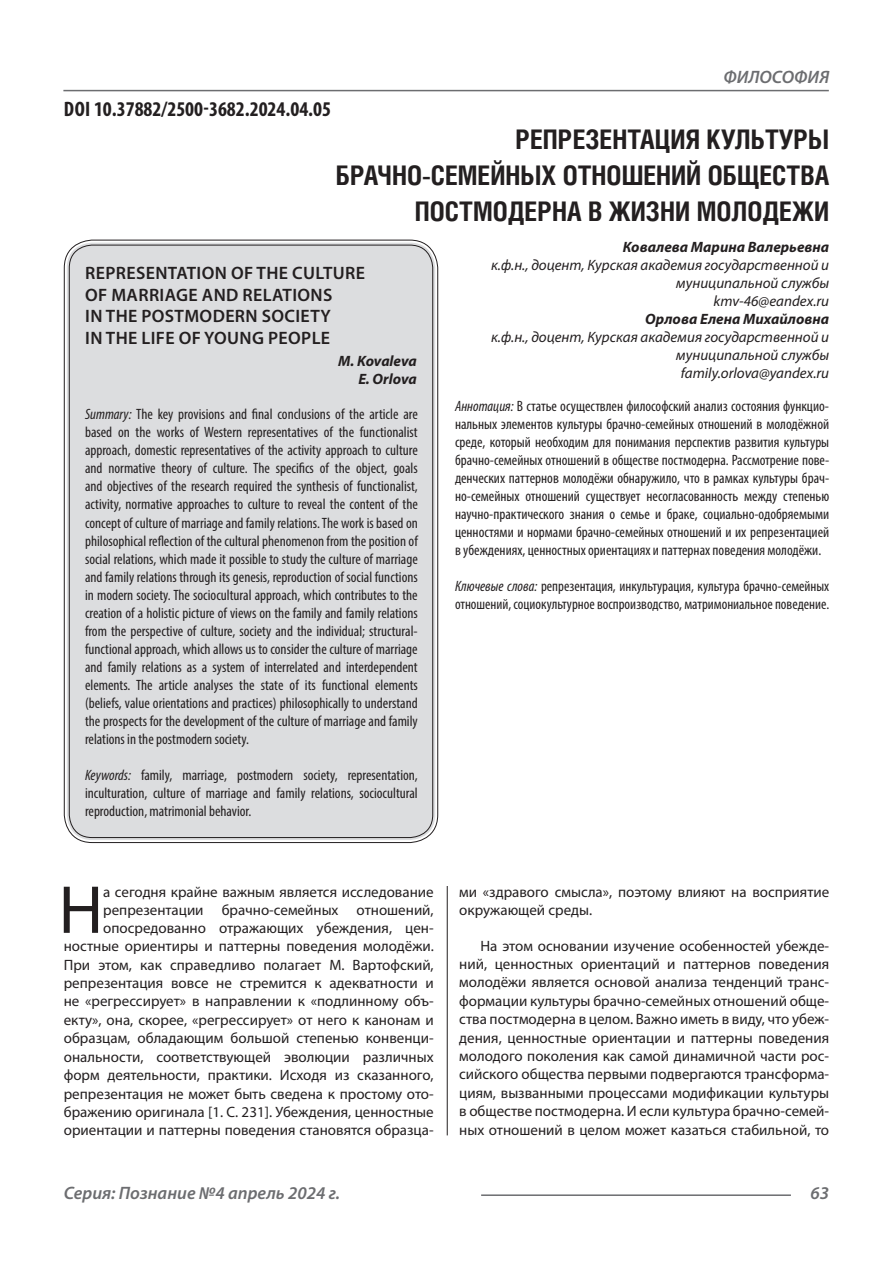
<style>
.page{position:relative;width:893px;height:1263px;background:#fff}
.page>*{position:absolute;margin:0;border:0;box-sizing:border-box;transform-origin:0 0}
.Статья_текст_первый{font:68.4px "Myriad Pro";color:#231f20}
.Статья_название{font:700 27px "Helios Cond C";color:#231f20}
.ДОИ{font:700 condensed 21px "Myriad Pro";color:#231f20}
.Статья_название_англ{font:600 18px "Myriad Pro";letter-spacing:.02em;color:#231f20}
.t1{font:italic 600 18px "Myriad Pro";color:#6c6d70}
.Статья_аннотация_анг{font:condensed 15px/18px "Myriad Pro";color:#231f20;text-align:justify}
.Статья_аннотация_тек{font:condensed 15px/18px "Myriad Pro";color:#231f20;text-align:justify}
.Статья_текст_первый-2{font:15px/18.3px "Myriad Pro";color:#231f20;text-align:right}
.Статья_текст{font:15px/18.5px "Myriad Pro";color:#231f20;text-align:justify}
.Статья_автор_инфо{font:italic 15px/18px "Myriad Pro";color:#231f20;text-align:right}
.Статья_автор_фио_рус{font:italic 700 15px "Myriad Pro";color:#231f20}
.Статья_автор_англ{font:italic 700 15px "Myriad Pro";letter-spacing:-.01em;color:#231f20}
.s1{font-style:italic}
</style>
<div class="page">
<hr style="left:447px;top:128px;width:1px;height:1007px;background:#231f20">
<hr style="left:63px;top:90px;width:766px;height:1px;background:#6c6d70">
<hr style="left:481px;top:1194px;width:310px;height:2px;background:#6c6d70">
<div style="left:441px;top:126px;width:10px;height:759px;background:#fff"></div>
<div style="left:67px;top:243px;width:368px;height:597px;background:#dcdddf;border-radius:26px"></div>
<p class="ДОИ" style="left:64px;top:96px;width:269px">DOI 10.37882/2500-3682.2024.04.05</p>
<p class="t1" style="left:723px;top:66px;width:107px">ФИЛОСОФИЯ</p>
<p class="Статья_название" style="left:516px;top:124px;width:315px">РЕПРЕЗЕНТАЦИЯ КУЛЬТУРЫ</p>
<p class="Статья_название" style="left:336px;top:160px;width:495px">БРАЧНО-СЕМЕЙНЫХ ОТНОШЕНИЙ ОБЩЕСТВА</p>
<p class="Статья_название" style="left:415px;top:196px;width:416px">ПОСТМОДЕРНА В ЖИЗНИ МОЛОДЕЖИ</p>
<p class="Статья_автор_фио_рус" style="left:623px;top:237px;width:208px">Ковалева Марина Валерьевна</p>
<p class="Статья_автор_инфо" style="left:491px;top:256px;width:340px">к.ф.н., доцент, Курская академия государственной и муниципальной службы</p>
<p class="Статья_автор_инфо" style="left:714px;top:292px;width:117px">kmv-46@eandex.ru</p>
<p class="Статья_автор_фио_рус" style="left:645px;top:309px;width:185px">Орлова Елена Михайловна</p>
<p class="Статья_автор_инфо" style="left:491px;top:328px;width:340px">к.ф.н., доцент, Курская академия государственной и муниципальной службы</p>
<p class="Статья_автор_инфо" style="left:681px;top:364px;width:150px">family.orlova@yandex.ru</p>
<p class="Статья_аннотация_тек" style="left:455px;top:397px;width:376px"><span class="s1">Аннотация:</span> В статье осуществлен философский анализ состояния функцио&shy;нальных элементов культуры брачно-семейных отношений в молодёжной среде, который необходим для понимания перспектив развития культуры брачно-семейных отношений в обществе постмодерна. Рассмотрение пове&shy;денческих паттернов молодёжи обнаружило, что в рамках культуры брач&shy;но-семейных отношений существует несогласованность между степенью научно-практического знания о семье и браке, социально-одобряемыми ценностями и нормами брачно-семейных отношений и их репрезентацией в убеждениях, ценностных ориентациях и паттернах поведения молодёжи.</p>
<p class="Статья_аннотация_тек" style="left:455px;top:577px;width:376px"><span class="s1">Ключевые слова:</span> репрезентация, инкультурация, культура брачно-семейных отношений, социокультурное воспроизводство, матримониальное поведение.</p>
<p class="Статья_название_англ" style="left:85px;top:262px;width:281px">REPRESENTATION OF THE CULTURE</p>
<p class="Статья_название_англ" style="left:85px;top:283px;width:249px">OF MARRIAGE AND RELATIONS</p>
<p class="Статья_название_англ" style="left:85px;top:305px;width:247px">IN THE POSTMODERN SOCIETY</p>
<p class="Статья_название_англ" style="left:85px;top:326px;width:246px">IN THE LIFE OF YOUNG PEOPLE</p>
<p class="Статья_автор_англ" style="left:338px;top:351px;width:80px">M. Kovaleva</p>
<p class="Статья_автор_англ" style="left:358px;top:369px;width:60px">E. Orlova</p>
<p class="Статья_аннотация_анг" style="left:85px;top:405px;width:334px"><span class="s1">Summary:</span> The key provisions and final conclusions of the article are based on the works of Western representatives of the functionalist approach, domestic representatives of the activity approach to culture and normative theory of culture. The specifics of the object, goals and objectives of the research required the synthesis of functionalist, activity, normative approaches to culture to reveal the content of the concept of culture of marriage and family relations. The work is based on philosophical reflection of the cultural phenomenon from the position of social relations, which made it possible to study the culture of marriage and family relations through its genesis, reproduction of social functions in modern society. The sociocultural approach, which contributes to the creation of a holistic picture of views on the family and family relations from the perspective of culture, society and the individual; structural&shy;functional approach, which allows us to consider the culture of marriage and family relations as a system of interrelated and interdependent elements. The article analyses the state of its functional elements (beliefs, value orientations and practices) philosophically to understand the prospects for the development of the culture of marriage and family relations in the postmodern society.</p>
<p class="Статья_аннотация_анг" style="left:85px;top:765px;width:334px"><span class="s1">Keywords:</span> family, marriage, postmodern society, representation, inculturation, culture of marriage and family relations, sociocultural reproduction, matrimonial behavior.</p>
<p class="Статья_текст_первый-2" style="left:64px;top:882px;width:371px">а сегодня крайне важным является исследование репрезентации брачно-семейных отношений, опосредованно отражающих убеждения, цен&shy;ностные ориентиры и паттерны поведения молодёжи.<br>При этом, как справедливо полагает М. Вартофский, репрезентация вовсе не стремится к адекватности и не «регрессирует» в направлении к «подлинному объ&shy;екту», она, скорее, «регрессирует» от него к канонам и образцам, обладающим большой степенью конвенци&shy;ональности, соответствующей эволюции различных форм деятельности, практики. Исходя из сказанного, репрезентация не может быть сведена к простому ото&shy;бражению оригинала [1. C. 231]. Убеждения, ценностные ориентации и паттерны поведения становятся образца-</p>
<p class="Статья_текст_первый-2" style="left:459px;top:882px;width:371px;text-align:left">ми «здравого смысла», поэтому влияют на восприятие окружающей среды.</p>
<p class="Статья_текст_первый" style="left:59px;top:868px;width:46px">Н</p>
<p class="Статья_текст" style="left:459px;top:936px;width:371px;text-indent:21px">На этом основании изучение особенностей убежде&shy;ний, ценностных ориентаций и паттернов поведения молодёжи является основой анализа тенденций транс&shy;формации культуры брачно-семейных отношений обще&shy;ства постмодерна в целом. Важно иметь в виду, что убеж&shy;дения, ценностные ориентации и паттерны поведения молодого поколения как самой динамичной части рос&shy;сийского общества первыми подвергаются трансформа&shy;циям, вызванными процессами модификации культуры в обществе постмодерна. И если культура брачно-семей&shy;ных отношений в целом может казаться стабильной, то</p>
<p class="t1" style="left:64px;top:1182px;width:278px">Серия: Познание №4 апрель 2024 г.</p>
<p class="t1" style="left:810px;top:1182px;width:20px">63</p>
</div>
